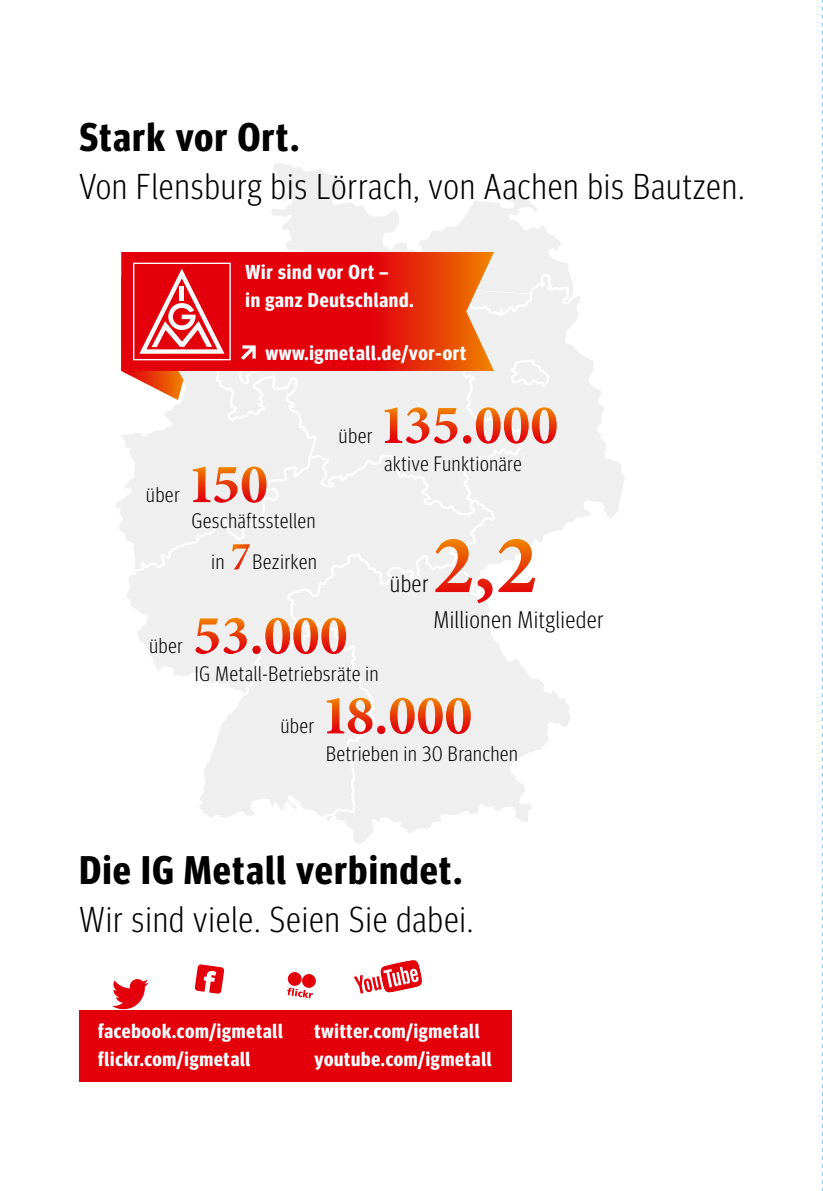
<style>
.page{position:relative;width:823px;height:1191px;background:#fff}
.page>*{position:absolute;margin:0;border:0;box-sizing:border-box;transform-origin:0 0}
.t1{font:700 40px "Meta Headline Cond OT";letter-spacing:.04em;color:#000}
.t2{font:300 36px "Meta Headline Cond OT";letter-spacing:.04em;color:#000}
.t3{font:300 24px "Meta Headline Cond OT";letter-spacing:.04em;color:#000}
.t4{font:300 21px/41.6px "Meta Headline Cond OT";letter-spacing:.04em;color:#000}
.t5{font:700 20.2px/27.6px "Meta Headline Cond OT";letter-spacing:.04em;color:#fff}
.t6{font:700 20px "Meta Headline Cond OT";letter-spacing:.04em;color:#fff}
</style>
<div class="page">
<svg style="left:822px;top:0;width:1px;height:1191px"></svg>
<div style="left:79px;top:1010px;width:433px;height:71px;background:#e3000b"></div>
<svg style="left:346px;top:642px;width:224px;height:202px"></svg>
<svg style="left:127px;top:518px;width:370px;height:178px"></svg>
<svg style="left:317px;top:168px;width:252px;height:105px"></svg>
<svg style="left:116px;top:163px;width:201px;height:414px;fill:#efeff0"></svg>
<svg style="left:383px;top:443px;width:242px;height:154px"></svg>
<svg style="left:215px;top:371px;width:309px;height:147px"></svg>
<svg style="left:121px;top:252px;width:372px;height:119px;background:#e30b0c"></svg>
<svg style="left:241px;top:345px;width:14px;height:15px"></svg>
<svg style="left:195px;top:964px;width:29px;height:29px"></svg>
<svg style="left:354px;top:960px;width:68px;height:33px"></svg>
<svg style="left:287px;top:987px;width:26px;height:11px"></svg>
<svg style="left:287px;top:971px;width:15px;height:15px"></svg>
<svg style="left:301px;top:973px;width:15px;height:15px"></svg>
<svg style="left:121px;top:263px;width:110px;height:137px"></svg>
<svg style="left:195px;top:618px;width:275px;height:204px"></svg>
<svg style="left:324px;top:273px;width:281px;height:203px"></svg>
<svg style="left:193px;top:466px;width:73px;height:37px"></svg>
<svg style="left:232px;top:544px;width:18px;height:25px"></svg>
<svg style="left:435px;top:539px;width:100px;height:64px"></svg>
<svg style="left:112px;top:979px;width:36px;height:30px"></svg>
<h1 class="t1" style="left:79px;top:113px;width:221px">Stark vor Ort.</h1>
<h2 class="t2" style="left:79px;top:165px;width:666px">Von Flensburg bis Lörrach, von Aachen bis Bautzen.</h2>
<p class="t5" style="left:245px;top:258px;width:169px">Wir sind vor Ort –<br>in ganz Deutschland.</p>
<p class="t5" style="left:265px;top:339px;width:202px">www.igmetall.de/vor-ort</p>
<p class="t4" style="left:146px;top:473px;width:35px">über</p>
<p class="t4" style="left:149px;top:624px;width:35px">über</p>
<p class="t4" style="left:211px;top:499px;width:105px;text-indent:-20px">Geschäftsstellen in</p>
<p class="t4" style="left:252px;top:540px;width:66px">Bezirken</p>
<p class="t4" style="left:339px;top:414px;width:35px">über</p>
<p class="t4" style="left:384px;top:442px;width:139px">aktive Funktionäre</p>
<p class="t3" style="left:390px;top:569px;width:40px">über</p>
<p class="t3" style="left:433px;top:605px;width:171px">Millionen Mitglieder</p>
<p class="t4" style="left:195px;top:652px;width:185px">IG Metall-Betriebsräte in</p>
<p class="t4" style="left:280px;top:704px;width:35px">über</p>
<p class="t4" style="left:326px;top:732px;width:193px">Betrieben in 30 Branchen</p>
<h1 class="t1" style="left:79px;top:846px;width:383px">Die IG Metall verbindet.</h1>
<h2 class="t2" style="left:79px;top:898px;width:395px">Wir sind viele. Seien Sie dabei.</h2>
<p class="t6" style="left:98px;top:1019px;width:186px">facebook.com/igmetall</p>
<p class="t6" style="left:314px;top:1019px;width:166px">twitter.com/igmetall</p>
<p class="t6" style="left:98px;top:1047px;width:153px">flickr.com/igmetall</p>
<p class="t6" style="left:314px;top:1047px;width:178px">youtube.com/igmetall</p>
</div>
